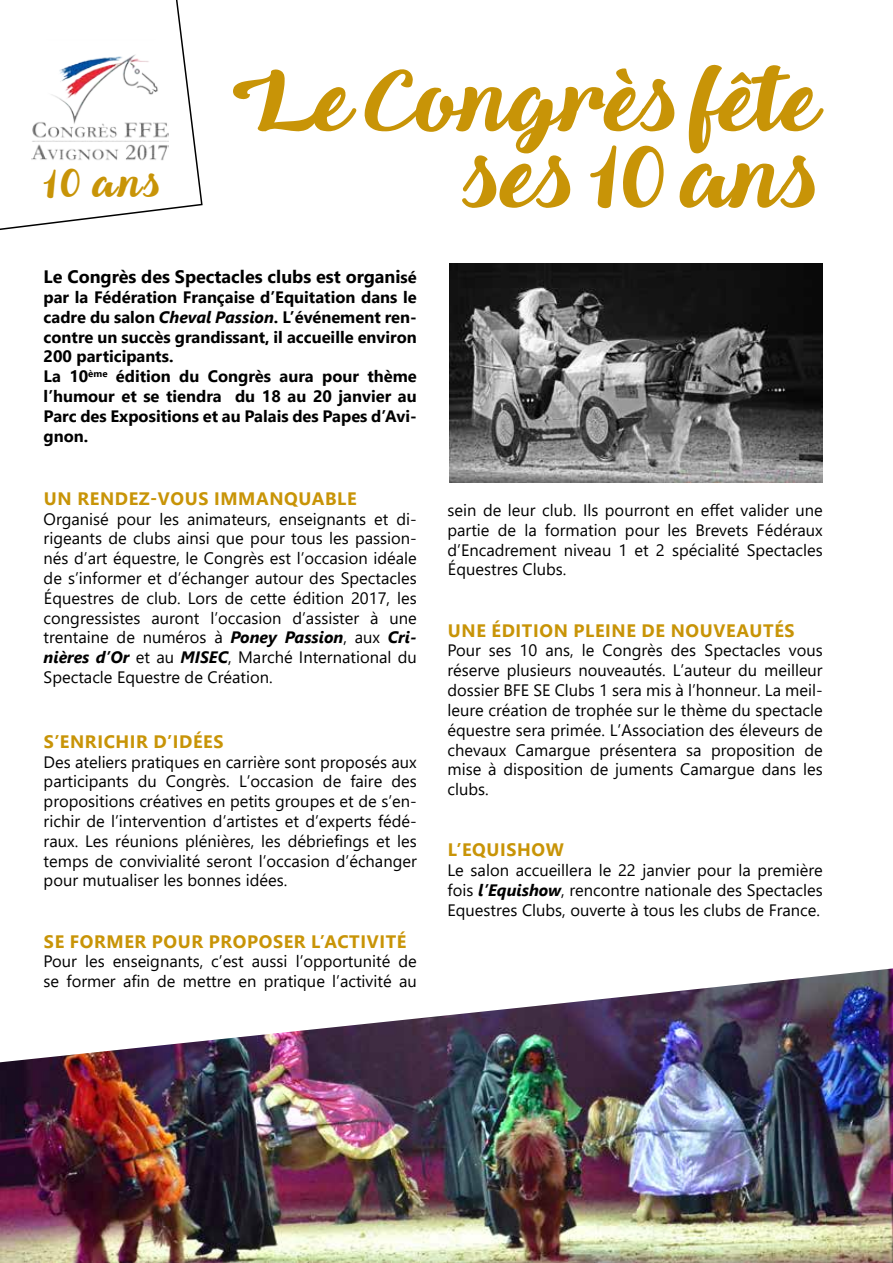
<style>
.page{position:relative;width:893px;height:1263px;background:#fff}
.page>*{position:absolute;margin:0;border:0;box-sizing:border-box;transform-origin:0 0}
.t1{font:88.5px "Queenof Heaven";color:#c89407}
.t2{font:40.5px "Queenof Heaven";color:#c89407}
.t3{font:700 18px "Segoe UI";letter-spacing:.035em;color:#c89407}
.t4{font:700 18px "Segoe UI";color:#000}
.t5{font:16.5px/19.8px "Segoe UI";color:#000;text-align:justify}
.t6{font:700 16.5px/19.8px "Segoe UI";color:#000}
.s1{font-size:16.5px}
.s2{font-style:italic}
.s3{font-weight:700;font-style:italic}
</style>
<div class="page">
<svg style="left:0;top:0;width:203px;height:230px"></svg>
<img style="left:0;top:968px;width:893px;height:295px">
<div style="left:31px;top:39px;width:143px;height:133px;background:#fff"></div>
<img style="left:31px;top:54px;width:138px;height:107px">
<img style="left:450px;top:264px;width:373px;height:219px">
<h2 class="t2" style="left:44px;top:158px;width:119px">10 ans</h2>
<h1 class="t1" style="left:233px;top:45px;width:588px">Le Congrès fête</h1>
<h1 class="t1" style="left:464px;top:122px;width:357px">ses 10 ans</h1>
<p class="t4" style="left:44px;top:262px;width:375px">Le Congrès des Spectacles clubs est organi<span class="s1">sé</span></p>
<p class="t6" style="left:44px;top:287px;width:375px">par la Fédération Française d’Equitation dans le cadre du salon <span class="s2">Cheval Passion</span>. L’événement ren&shy;contre un succès grandissant, il accueille environ 200 participants.<br>La 10<sup>ème</sup> édition du Congrès aura pour thème l’humour et se tiendra du 18 au 20 janvier au Parc des Expositions et au Palais des Papes d’Avi&shy;gnon.</p>
<p class="t3" style="left:44px;top:484px;width:314px">UN RENDEZ-VOUS IMMANQUABLE</p>
<p class="t5" style="left:44px;top:508px;width:375px">Organisé pour les animateurs, enseignants et di&shy;rigeants de clubs ainsi que pour tous les passion&shy;nés d’art équestre, le Congrès est l’occasion idéale de s’informer et d’échanger autour des Spectacles Équestres de club. Lors de cette édition 2017, les congressistes auront l’occasion d’assister à une trentaine de numéros à <span class="s3">Poney Passion</span>, aux <span class="s3">Cri&shy;nières d’Or</span> et au <span class="s3">MISEC</span>, Marché International du Spectacle Equestre de Création.</p>
<p class="t3" style="left:44px;top:727px;width:181px">S’ENRICHIR D’IDÉES</p>
<p class="t5" style="left:44px;top:751px;width:375px">Des ateliers pratiques en carrière sont proposés aux participants du Congrès. L’occasion de faire des propositions créatives en petits groupes et de s’en&shy;richir de l’intervention d’artistes et d’experts fédé&shy;raux. Les réunions plénières, les débriefings et les temps de convivialité seront l’occasion d’échanger pour mutualiser les bonnes idées.</p>
<p class="t3" style="left:44px;top:927px;width:364px">SE FORMER POUR PROPOSER L’ACTIVITÉ</p>
<p class="t5" style="left:44px;top:951px;width:375px">Pour les enseignants, c’est aussi l’opportunité de se former afin de mettre en pratique l’activité au</p>
<p class="t5" style="left:447px;top:500px;width:377px">sein de leur club. Ils pourront en effet valider une partie de la formation pour les Brevets Fédéraux d’Encadrement niveau 1 et 2 spécialité Spectacles Équestres Clubs.</p>
<p class="t3" style="left:448px;top:616px;width:348px">UNE ÉDITION PLEINE DE NOUVEAUTÉS</p>
<p class="t5" style="left:447px;top:640px;width:377px">Pour ses 10 ans, le Congrès des Spectacles vous réserve plusieurs nouveautés. L’auteur du meilleur dossier BFE SE Clubs 1 sera mis à l’honneur. La meil&shy;leure création de trophée sur le thème du spectacle équestre sera primée. L’Association des éleveurs de chevaux Camargue présentera sa proposition de mise à disposition de juments Camargue dans les clubs.</p>
<p class="t3" style="left:448px;top:835px;width:118px">L’EQUISHOW</p>
<p class="t5" style="left:447px;top:860px;width:377px">Le salon accueillera le 22 janvier pour la première fois <span class="s3">l’Equishow</span>, rencontre nationale des Spectacles Equestres Clubs, ouverte à tous les clubs de France.</p>
</div>
